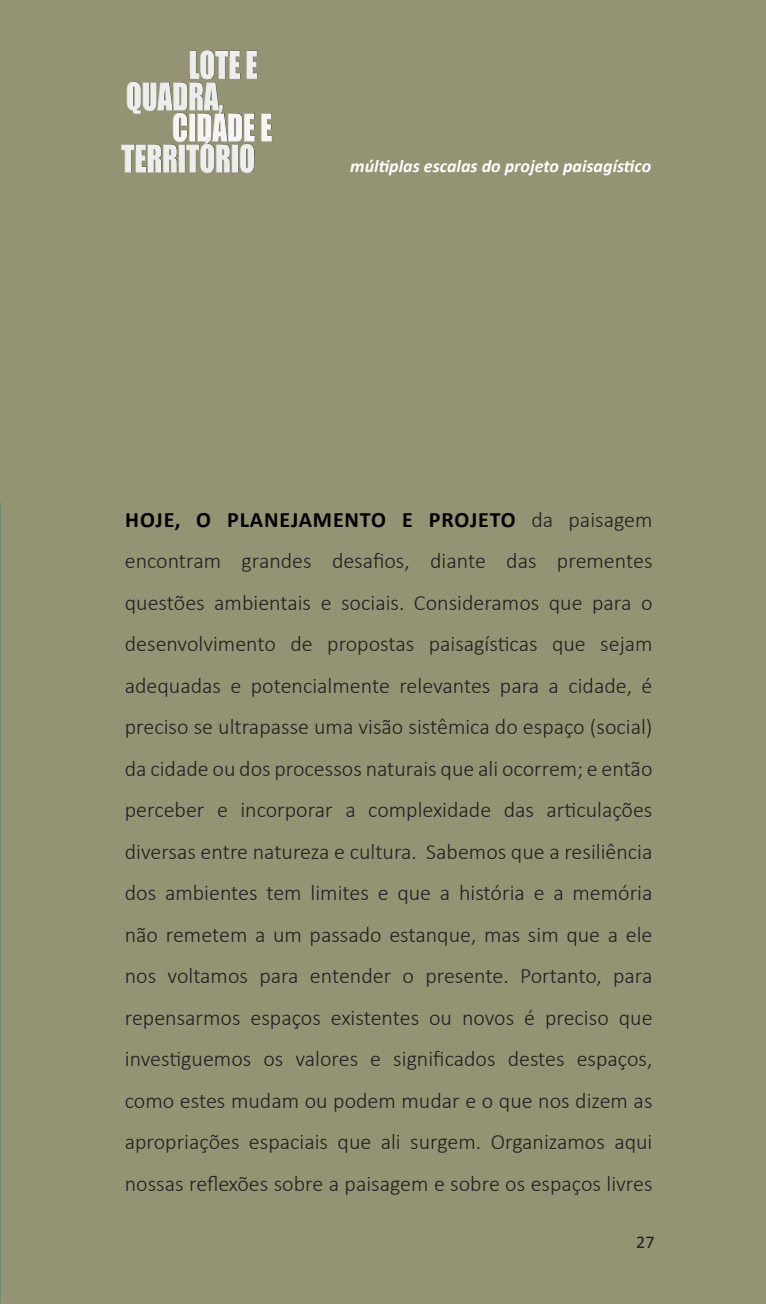
<style>
.page{position:relative;width:766px;height:1304px;background:#fff}
.page>*{position:absolute;margin:0;border:0;box-sizing:border-box;transform-origin:0 0}
.t1{font:300 22px/41.4px "Calibri";color:#231f20;text-align:justify}
.t2{font:italic 700 18px "Calibri";color:#fff}
.t3{font:18px "Calibri";color:#231f20}
.s1{font-weight:700;color:#000}
</style>
<div class="page">
<div style="left:0;top:0;width:765px;height:1304px;background:#949373"></div>
<img style="left:121px;top:50px;width:152px;height:124px">
<hr style="left:0;top:0;width:1px;height:485px;background:#131943">
<p class="t2" style="left:350px;top:154px;width:302px">múltiplas escalas do projeto paisagístico</p>
<p class="t1" style="left:125px;top:499px;width:529px"><span class="s1">HOJE, O PLANEJAMENTO E PROJETO</span> da paisagem encontram grandes desafios, diante das prementes questões ambientais e sociais. Consideramos que para o desenvolvimento de propostas paisagísticas que sejam adequadas e potencialmente relevantes para a cidade, é preciso se ultrapasse uma visão sistêmica do espaço (social) da cidade ou dos processos naturais que ali ocorrem; e então perceber e incorporar a complexidade das articulações diversas entre natureza e cultura. Sabemos que a resiliência dos ambientes tem limites e que a história e a memória não remetem a um passado estanque, mas sim que a ele nos voltamos para entender o presente. Portanto, para repensarmos espaços existentes ou novos é preciso que investiguemos os valores e significados destes espaços, como estes mudam ou podem mudar e o que nos dizem as apropriações espaciais que ali surgem. Organizamos aqui nossas reflexões sobre a paisagem e sobre os espaços livres</p>
<p class="t3" style="left:636px;top:1230px;width:20px">27</p>
</div>
